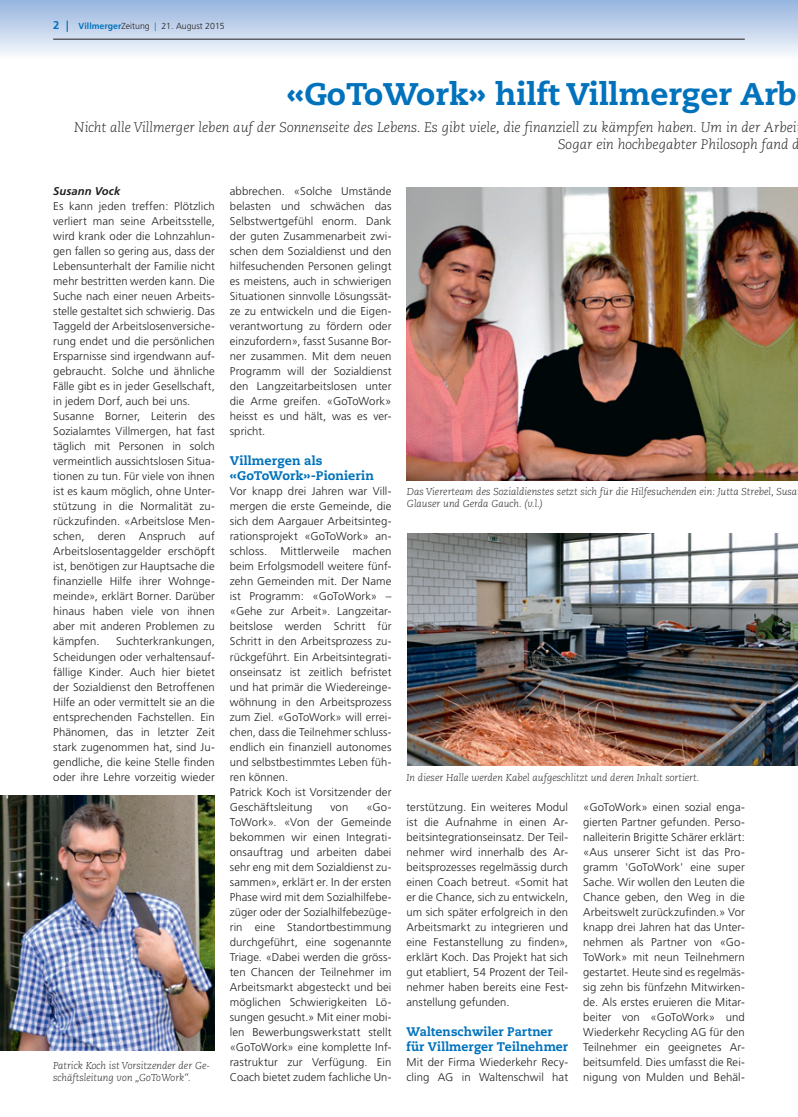
<style>
.page{position:relative;width:798px;height:1117px;background:#fff}
.page>*{position:absolute;margin:0;border:0;box-sizing:border-box;transform-origin:0 0}
.t1{font:800 31.25px "Caecilia";color:#0072bc}
.t2{font:italic 300 13.75px/16.5px "Caecilia";color:#231f20;text-align:right}
.t3{font:800 12.5px/15px "Caecilia";letter-spacing:.005em;color:#0072bc}
.t4{font:300 11.25px/15px "Frutiger";letter-spacing:.01em;color:#231f20;text-align:justify}
.t5{font:italic 700 11.25px "Frutiger";letter-spacing:.005em;color:#231f20}
.t6{font:italic 300 10px/12px "Caecilia";color:#231f20}
.t7{font:300 8.75px "Frutiger";color:#231f20}
.s1{font-weight:700;font-size:11.25px;color:#0072bc}
.s2{font-family:"Myriad";font-weight:700;font-size:11.25px;color:#0072bc}
.s3{font-weight:700;color:#0072bc}
.s4{color:#0072bc}
</style>
<div class="page">
<svg style="left:0;top:0;width:797px;height:55px;background:#c2d3ea"></svg>
<hr style="left:53px;top:39px;width:691px;height:1px;background:#231f20">
<img style="left:406px;top:187px;width:391px;height:293px">
<img style="left:407px;top:533px;width:390px;height:232px">
<img style="left:0;top:795px;width:214px;height:255px">
<p class="t7" style="left:53px;top:21px;width:173px"><span class="s1">2</span> <span class="s2">|</span> <span class="s3">Villmerger</span>Zeitung <span class="s4">|</span> 21. August 2015</p>
<h1 class="t1" style="left:287px;top:75px;width:511px">«GoToWork» hilft Villmerger Arb</h1>
<p class="t2" style="left:74px;top:119px;width:726px">Nicht alle Villmerger leben auf der Sonnenseite des Lebens. Es gibt viele, die finanziell zu kämpfen haben. Um in der Arbei<br>Sogar ein hochbegabter Philosoph fand d</p>
<p class="t5" style="left:53px;top:184px;width:69px">Susann Vock</p>
<p class="t4" style="left:53px;top:199px;width:163px;text-align:left">Es kann jeden treffen: Plötzlich verliert man seine Arbeitsstelle, wird krank oder die Lohnzahlun&shy;gen fallen so gering aus, dass der<br>Lebensunterhalt der Familie nicht mehr bestritten werden kann. Die<br>Suche nach einer neuen Arbeits&shy;stelle gestaltet sich schwierig. Das<br>Taggeld der Arbeitslosenversiche&shy;rung endet und die persönlichen<br>Ersparnisse sind irgendwann auf&shy;gebraucht. Solche und ähnliche<br>Fälle gibt es in jeder Gesellschaft, in jedem Dorf, auch bei uns.<br>Susanne Borner, Leiterin des<br>Sozialamtes Villmergen, hat fast täglich mit Personen in solch vermeintlich aussichtslosen Situa&shy;tionen zu tun. Für viele von ihnen ist es kaum möglich, ohne Unter&shy;stützung in die Normalität zu&shy;rückzufinden. «Arbeitslose Men&shy;schen, deren Anspruch auf<br>Arbeitslosentaggelder erschöpft ist, benötigen zur Hauptsache die finanzielle Hilfe ihrer Wohnge&shy;meinde», erklärt Borner. Darüber hinaus haben viele von ihnen aber mit anderen Problemen zu kämpfen.</p>
<p class="t4" style="left:53px;top:634px;width:163px;text-indent:63px">Suchterkrankungen, Scheidungen oder verhaltensauf&shy;fällige Kinder. Auch hier bietet der Sozialdienst den Betroffenen Hilfe an oder vermittelt sie an die entsprechenden Fachstellen. Ein Phänomen, das in letzter Zeit stark zugenommen hat, sind Ju&shy;gendliche, die keine Stelle finden oder ihre Lehre vorzeitig wieder</p>
<p class="t6" style="left:53px;top:1059px;width:158px">Patrick Koch ist Vorsitzender der Ge&shy;schäftsleitung von „GoToWork“.</p>
<p class="t4" style="left:230px;top:184px;width:163px">abbrechen. «Solche Umstände belasten und schwächen das Selbstwertgefühl enorm. Dank der guten Zusammenarbeit zwi&shy;schen dem Sozialdienst und den hilfesuchenden Personen gelingt es meistens, auch in schwierigen Situationen sinnvolle Lösungssät&shy;ze zu entwickeln und die Eigen&shy;verantwortung zu fördern oder einzufordern», fasst Susanne Bor&shy;ner zusammen. Mit dem neuen Programm will der Sozialdienst den Langzeitarbeitslosen unter die Arme greifen. «GoToWork» heisst es und hält, was es ver&shy;spricht.</p>
<p class="t3" style="left:230px;top:453px;width:145px">Villmergen als «GoToWork»-Pionierin</p>
<p class="t4" style="left:230px;top:484px;width:163px;text-align:left">Vor knapp drei Jahren war Vill&shy;mergen die erste Gemeinde, die sich dem Aargauer Arbeitsinteg&shy;rationsprojekt «GoToWork» an&shy;schloss. Mittlerweile machen beim Erfolgsmodell weitere fünf&shy;zehn Gemeinden mit. Der Name ist Programm: «GoToWork» – «Gehe zur Arbeit». Langzeitar&shy;beitslose werden Schritt für<br>Schritt in den Arbeitsprozess zu&shy;rückgeführt. Ein Arbeitsintegrati&shy;onseinsatz ist zeitlich befristet und hat primär die Wiedereinge&shy;wöhnung in den Arbeitsprozess zum Ziel. «GoToWork» will errei&shy;chen, dass die Teilnehmer schluss&shy;endlich ein finanziell autonomes und selbstbestimmtes Leben füh&shy;ren können.<br>Patrick Koch ist Vorsitzender der<br>Geschäftsleitung</p>
<p class="t6" style="left:407px;top:486px;width:392px">Das Viererteam des Sozialdienstes setzt sich für die Hilfesuchenden ein: Jutta Strebel, Susa<br>Glauser und Gerda Gauch. (v.l.)</p>
<p class="t6" style="left:406px;top:771px;width:294px">In dieser Halle werden Kabel aufgeschlitzt und deren Inhalt sortiert.</p>
<p class="t4" style="left:583px;top:799px;width:163px">«GoToWork» einen sozial enga&shy;gierten Partner gefunden. Perso&shy;nalleiterin Brigitte Schärer erklärt: «Aus unserer Sicht ist das Pro&shy;gramm 'GoToWork' eine super Sache. Wir wollen den Leuten die Chance geben, den Weg in die Arbeitswelt zurückzufinden.» Vor knapp drei Jahren hat das Unter&shy;nehmen als Partner von «Go-ToWork» mit neun Teilnehmern gestartet. Heute sind es regelmäs&shy;sig zehn bis fünfzehn Mitwirken&shy;de. Als erstes eruieren die Mitar&shy;beiter von «GoToWork» und Wiederkehr Recycling AG für den Teilnehmer ein geeignetes Ar&shy;beitsumfeld. Dies umfasst die Rei&shy;nigung von Mulden und Behäl-</p>
<p class="t4" style="left:230px;top:799px;width:163px;text-indent:136px">«Go-ToWork». «Von der Gemeinde bekommen wir einen Integrati&shy;onsauftrag und arbeiten dabei sehr eng mit dem Sozialdienst zu&shy;sammen», erklärt er. In der ersten Phase wird mit dem Sozialhilfebe&shy;züger oder der Sozialhilfebezüge&shy;rin eine Standortbestimmung durchgeführt, eine sogenannte Triage. «Dabei werden die gröss&shy;ten Chancen der Teilnehmer im Arbeitsmarkt abgesteckt und bei möglichen Schwierigkeiten Lö&shy;sungen gesucht.» Mit einer mobi&shy;len Bewerbungswerkstatt stellt «GoToWork» eine komplette Inf&shy;rastruktur zur Verfügung. Ein Coach bietet zudem fachliche Un-</p>
<p class="t4" style="left:406px;top:799px;width:163px">terstützung. Ein weiteres Modul ist die Aufnahme in einen Ar&shy;beitsintegrationseinsatz. Der Teil&shy;nehmer wird innerhalb des Ar&shy;beitsprozesses regelmässig durch einen Coach betreut. «Somit hat er die Chance, sich zu entwickeln, um sich später erfolgreich in den Arbeitsmarkt zu integrieren und eine Festanstellung zu finden», erklärt Koch. Das Projekt hat sich gut etabliert, 54 Prozent der Teil&shy;nehmer haben bereits eine Fest&shy;anstellung gefunden.</p>
<p class="t4" style="left:330px;top:799px;width:19px">von</p>
<p class="t3" style="left:406px;top:1023px;width:163px">Waltenschwiler Partner für Villmerger Teilnehmer</p>
<p class="t4" style="left:406px;top:1054px;width:163px">Mit der Firma Wiederkehr Recy&shy;cling AG in Waltenschwil hat</p>
</div>
